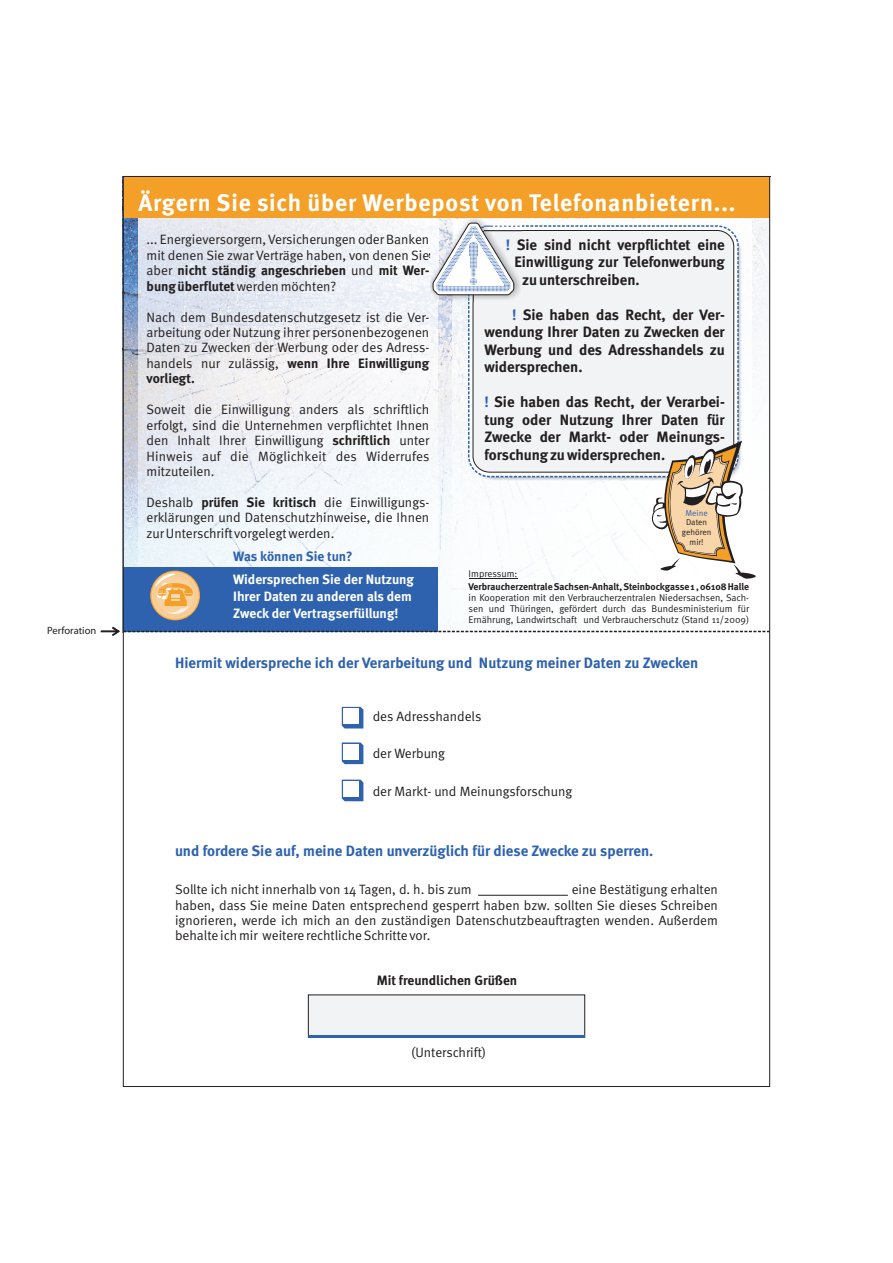
<style>
.page{position:relative;width:893px;height:1263px;background:#fff}
.page>*{position:absolute;margin:0;border:0;box-sizing:border-box;transform-origin:0 0}
.t1{font:700 23.85px "Meta";letter-spacing:.035em;color:#fff}
.t2{font:700 15px/17.5px "Meta";color:#231f20;text-align:justify}
.t3{font:700 15px "Meta";color:#2e62ae}
.t4{font:13.5px/15.3px "Meta Normal";color:#231f20;text-align:justify}
.t5{font:700 13.5px/15.8px "Meta";color:#231f20}
.t6{font:700 13.5px/16.8px "Meta";color:#fff}
.t7{font:700 13.5px "Meta";color:#2e62ae}
.t8{font:10.5px "Myriad Pro";color:#231f20}
.t9{font:9.75px/11.1px "Meta Normal";color:#231f20;text-align:justify}
.t10{font:700 9.75px "Meta";color:#231f20}
.t11{font:8.4px/9.6px "Meta Normal";color:#231f20;text-align:center}
.t12{font:8.4px "Meta Normal";color:#2e62ae}
.s1{color:#2e62ae}
.s2{font-family:"Meta Normal";font-weight:400}
.s3{font-family:"Meta";font-weight:700}
</style>
<div class="page">
<img style="left:125px;top:218px;width:643px;height:409px">
<img style="left:138px;top:218px;width:300px;height:350px">
<div style="left:123px;top:568px;width:315px;height:64px;background:#2e62ae"></div>
<svg style="left:150px;top:571px;width:50px;height:49px"></svg>
<svg style="left:151px;top:572px;width:48px;height:47px"></svg>
<svg style="left:152px;top:573px;width:46px;height:45px"></svg>
<div style="left:153px;top:573px;width:44px;height:44px;background:#f8cb90;border-radius:50%"></div>
<div style="left:156px;top:576px;width:38px;height:38px;background:#f8d2a2;border-radius:50%"></div>
<svg style="left:155px;top:573px;width:38px;height:42px"></svg>
<div style="left:123px;top:176px;width:647px;height:42px;background:#f49f27"></div>
<img style="left:452px;top:220px;width:300px;height:401px">
<svg style="left:468px;top:225px;width:271px;height:252px"></svg>
<svg style="left:471px;top:228px;width:265px;height:246px"></svg>
<div style="left:473px;top:230px;width:261px;height:242px;background:#f2f3f4;border:1px solid #231f20;border-radius:16px"></div>
<img style="left:430px;top:219px;width:91px;height:83px">
<svg style="left:433px;top:223px;width:81px;height:72px"></svg>
<svg style="left:649px;top:440px;width:109px;height:139px"></svg>
<hr style="left:478px;top:895px;width:90px;height:1px;background:#231f20">
<svg style="left:101px;top:627px;width:667px;height:9px"></svg>
<svg style="left:342px;top:707px;width:21px;height:21px"></svg>
<svg style="left:342px;top:742px;width:21px;height:22px"></svg>
<svg style="left:342px;top:780px;width:21px;height:21px"></svg>
<div style="left:343px;top:708px;width:16px;height:16px;background:#fff"></div>
<div style="left:343px;top:744px;width:16px;height:16px;background:#fff"></div>
<div style="left:343px;top:781px;width:16px;height:16px;background:#fff"></div>
<svg style="left:308px;top:994px;width:277px;height:44px"></svg>
<hr style="left:308px;top:1035px;width:277px;height:2px;background:#2e62ae">
<hr style="left:469px;top:578px;width:48px;height:1px;background:#231f20">
<p class="t8" style="left:47px;top:626px;width:51px">Perforation</p>
<h1 class="t1" style="left:138px;top:193px;width:598px">Ärgern Sie sich über Werbepost von Telefonanbietern...</h1>
<p class="t2" style="left:506px;top:237px;width:221px"><span class="s1">!</span> Sie sind nicht verpflichtet eine</p>
<p class="t4" style="left:147px;top:233px;width:284px">... Energieversorgern, Versicherungen oder Banken mit denen Sie zwar Verträge haben, von denen Sie</p>
<p class="t5" style="left:147px;top:263px;width:284px"><span class="s2">aber</span> nicht ständig angeschrieben <span class="s2">und</span> mit Wer&shy;bung überflutet<span class="s2">werden möchten?</span></p>
<p class="t4" style="left:147px;top:310px;width:284px">Nach dem Bundesdatenschutzgesetz ist die Ver&shy;arbeitung oder Nutzung ihrer personenbezogenen Daten zu Zwecken der Werbung oder des Adress-</p>
<p class="t5" style="left:147px;top:356px;width:284px"><span class="s2">handels nur zulässig,</span> wenn Ihre Einwilligung vorliegt.</p>
<p class="t4" style="left:147px;top:403px;width:284px">Soweit die Einwilligung anders als schriftlich erfolgt, sind die Unternehmen verpflichtet Ihnen den Inhalt Ihrer Einwilligung <span class="s3">schriftlich</span> unter Hinweis auf die Möglichkeit des Widerrufes mitzuteilen.</p>
<p class="t4" style="left:147px;top:495px;width:284px">Deshalb <span class="s3">prüfen Sie kritisch</span> die Einwilligungs&shy;erklärungen und Datenschutzhinweise, die Ihnen zur Unterschrift vorgelegtwerden.</p>
<p class="t6" style="left:233px;top:572px;width:182px">Widersprechen Sie der Nutzung<br>Ihrer Daten zu anderen als dem<br>Zweck der Vertragserfüllung!</p>
<p class="t2" style="left:522px;top:254px;width:204px;text-indent:-8px">Einwilligung zur Telefonwerbung zu unterschreiben.</p>
<p class="t2" style="left:512px;top:307px;width:214px"><span class="s1">!</span> Sie haben das Recht, der Ver-</p>
<p class="t2" style="left:484px;top:324px;width:242px">wendung Ihrer Daten zu Zwecken der Werbung und des Adresshandels zu widersprechen.</p>
<p class="t2" style="left:484px;top:412px;width:242px">tung oder Nutzung Ihrer Daten für Zwecke der Markt- oder Meinungs&shy;forschung zu widersprechen.</p>
<p class="t2" style="left:484px;top:394px;width:242px"><span class="s1">!</span> Sie haben das Recht, der Verarbei-</p>
<p class="t12" style="left:685px;top:509px;width:24px">Meine</p>
<p class="t11" style="left:682px;top:518px;width:31px">Daten gehören mir!</p>
<p class="t7" style="left:233px;top:551px;width:121px">Was können Sie tun?</p>
<p class="t9" style="left:469px;top:569px;width:50px">Impressum:</p>
<p class="t10" style="left:468px;top:582px;width:282px">Verbraucherzentrale Sachsen-Anhalt, Steinbockgasse 1 , 06108 Halle</p>
<p class="t9" style="left:468px;top:592px;width:282px">in Kooperation mit den Verbraucherzentralen Niedersachsen, Sach&shy;sen und Thüringen, gefördert durch das Bundesministerium für Ernährung, Landwirtschaft und Verbraucherschutz (Stand 11/2009)</p>
<p class="t3" style="left:175px;top:656px;width:525px">Hiermit widerspreche ich der Verarbeitung und Nutzung meiner Daten zu Zwecken</p>
<p class="t4" style="left:373px;top:709px;width:110px">des Adresshandels</p>
<p class="t4" style="left:373px;top:747px;width:74px">der Werbung</p>
<p class="t4" style="left:373px;top:784px;width:201px">der Markt- und Meinungsforschung</p>
<p class="t3" style="left:175px;top:844px;width:480px">und fordere Sie auf, meine Daten unverzüglich für diese Zwecke zu sperren.</p>
<p class="t4" style="left:175px;top:883px;width:298px">Sollte ich nicht innerhalb von 14 Tagen, d. h. bis zum</p>
<p class="t4" style="left:175px;top:883px;width:544px;text-indent:397px">eine Bestätigung erhalten haben, dass Sie meine Daten entsprechend gesperrt haben bzw. sollten Sie dieses Schreiben ignorieren, werde ich mich an den zuständigen Datenschutzbeauftragten wenden. Außerdem behalte ich mir weitere rechtliche Schritte vor.</p>
<p class="t5" style="left:377px;top:973px;width:142px">Mit freundlichen Grüßen</p>
<p class="t4" style="left:411px;top:1046px;width:77px">(Unterschrift)</p>
</div>
